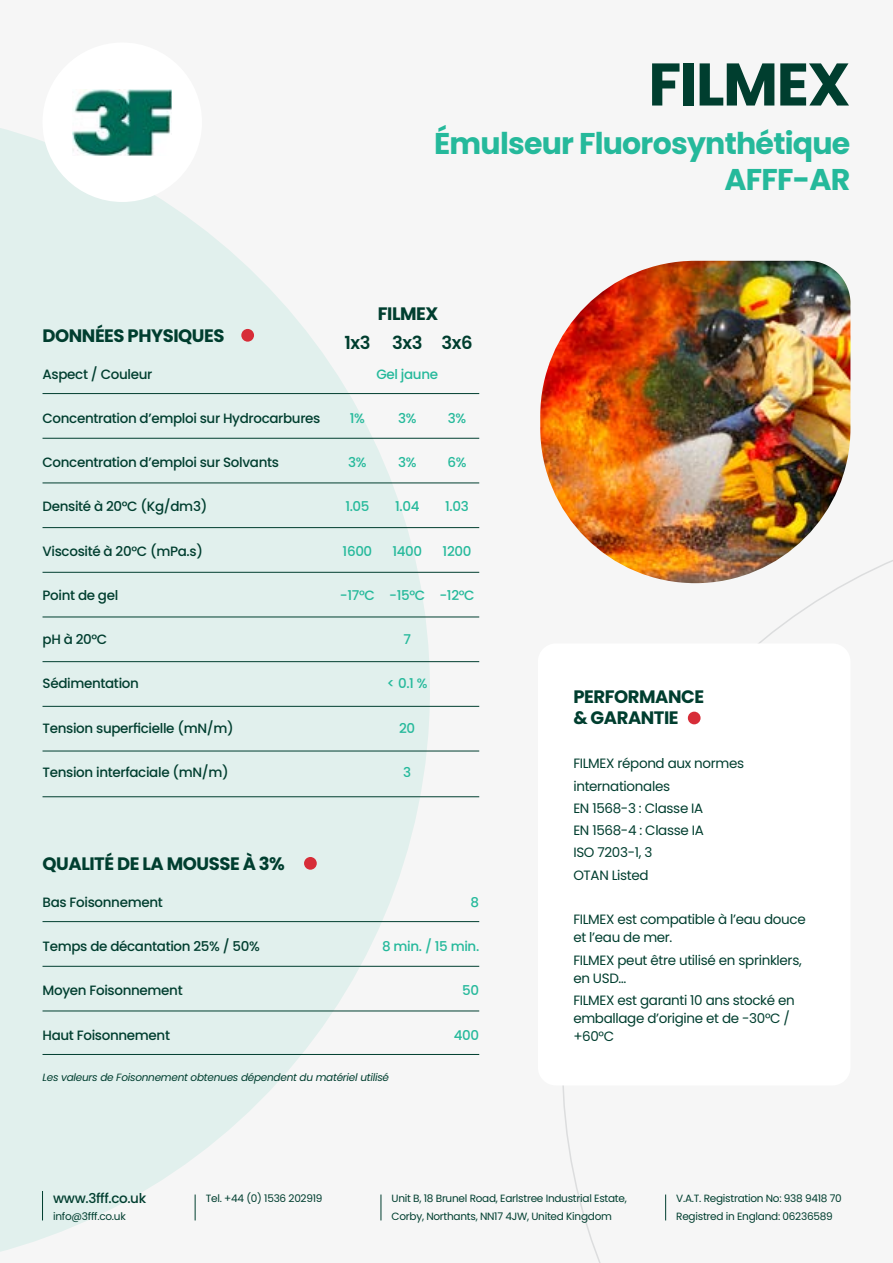
<style>
.page{position:relative;width:893px;height:1263px;background:#f6f6f6}
.page>*{position:absolute;margin:0;border:0;box-sizing:border-box;transform-origin:0 0}
.t1{font:700 60px "Poppins";letter-spacing:-.025em;color:#003e2f}
.t2{font:700 30px/36px "Poppins";letter-spacing:-.025em;color:#25b99b;text-align:right}
.t3{font:700 18px/21.6px "Poppins";letter-spacing:-.025em;color:#003e2f}
.t4{font:600 18px "Poppins";letter-spacing:-.025em;color:#003e2f}
.t5{font:500 13.5px "Poppins";letter-spacing:-.025em;color:#003e2f}
.t6{font:13.5px/22.2px "Poppins";letter-spacing:-.025em;color:#003e2f}
.t7{font:500 13.5px "Poppins";letter-spacing:-.025em;color:#25b99b}
.t8{font:10.5px/18px "Poppins";letter-spacing:-.025em;color:#003e2f}
.t9{font:italic 10.5px "Poppins";letter-spacing:-.025em;color:#003e2f}
</style>
<div class="page">
<svg style="left:0;top:128px;width:430px;height:1124px;fill:#e1f0ed"></svg>
<svg style="left:42px;top:1191px;width:1px;height:29px"></svg>
<svg style="left:381px;top:1194px;width:1px;height:26px"></svg>
<svg style="left:195px;top:1194px;width:1px;height:26px"></svg>
<svg style="left:665px;top:1194px;width:1px;height:26px"></svg>
<div style="left:538px;top:643px;width:312px;height:442px;background:#fff;border-radius:18px"></div>
<div style="left:43px;top:43px;width:159px;height:159px;background:#fff;border-radius:50%"></div>
<img style="left:73px;top:89px;width:99px;height:66px">
<div style="left:688px;top:712px;width:13px;height:12px;background:#d72d38;border-radius:50%"></div>
<hr style="left:43px;top:393px;width:436px;height:1px;background:#003e2f">
<hr style="left:43px;top:921px;width:436px;height:1px;background:#003e2f">
<hr style="left:43px;top:572px;width:436px;height:1px;background:#003e2f">
<hr style="left:43px;top:751px;width:436px;height:1px;background:#003e2f">
<hr style="left:43px;top:796px;width:436px;height:1px;background:#003e2f">
<hr style="left:43px;top:482px;width:436px;height:1px;background:#003e2f">
<hr style="left:43px;top:1010px;width:436px;height:1px;background:#003e2f">
<hr style="left:43px;top:1054px;width:436px;height:1px;background:#003e2f">
<hr style="left:43px;top:661px;width:436px;height:1px;background:#003e2f">
<hr style="left:43px;top:438px;width:436px;height:1px;background:#003e2f">
<hr style="left:43px;top:966px;width:436px;height:1px;background:#003e2f">
<hr style="left:43px;top:617px;width:436px;height:1px;background:#003e2f">
<hr style="left:43px;top:527px;width:436px;height:1px;background:#003e2f">
<hr style="left:43px;top:706px;width:436px;height:1px;background:#003e2f">
<div style="left:241px;top:329px;width:13px;height:13px;background:#d72d38;border-radius:50%"></div>
<div style="left:304px;top:857px;width:13px;height:13px;background:#d72d38;border-radius:50%"></div>
<img style="left:540px;top:261px;width:310px;height:322px">
<h1 class="t1" style="left:648px;top:50px;width:204px">FILMEX</h1>
<h3 class="t3" style="left:43px;top:325px;width:183px">DONNÉES PHYSIQUES</h3>
<h2 class="t2" style="left:434px;top:125px;width:418px">Émulseur Fluorosynthétique<br>AFFF-AR</h2>
<h3 class="t3" style="left:378px;top:303px;width:62px">FILMEX</h3>
<h3 class="t4" style="left:344px;top:332px;width:130px">1x3 3x3 3x6</h3>
<p class="t5" style="left:43px;top:366px;width:111px">Aspect / Couleur</p>
<p class="t5" style="left:43px;top:410px;width:279px">Concentration d’emploi sur Hydrocarbures</p>
<p class="t5" style="left:43px;top:455px;width:238px">Concentration d’emploi sur Solvants</p>
<p class="t5" style="left:43px;top:499px;width:166px">Densité à 20°C (Kg/dm3)</p>
<p class="t5" style="left:43px;top:543px;width:162px">Viscosité à 20°C (mPa.s)</p>
<p class="t5" style="left:43px;top:587px;width:77px">Point de gel</p>
<p class="t5" style="left:43px;top:632px;width:66px">pH à 20°C</p>
<p class="t5" style="left:43px;top:676px;width:98px">Sédimentation</p>
<p class="t5" style="left:43px;top:720px;width:193px">Tension superficielle (mN/m)</p>
<p class="t5" style="left:43px;top:764px;width:188px">Tension interfaciale (mN/m)</p>
<p class="t7" style="left:376px;top:366px;width:63px">Gel jaune</p>
<p class="t7" style="left:350px;top:410px;width:17px">1%</p>
<p class="t7" style="left:348px;top:454px;width:20px">3%</p>
<p class="t7" style="left:345px;top:499px;width:26px">1.05</p>
<p class="t7" style="left:343px;top:543px;width:31px">1600</p>
<p class="t7" style="left:340px;top:587px;width:37px">-17°C</p>
<p class="t7" style="left:398px;top:410px;width:20px">3%</p>
<p class="t7" style="left:398px;top:454px;width:20px">3%</p>
<p class="t7" style="left:395px;top:499px;width:26px">1.04</p>
<p class="t7" style="left:392px;top:543px;width:31px">1400</p>
<p class="t7" style="left:389px;top:587px;width:38px">-15°C</p>
<p class="t7" style="left:403px;top:631px;width:9px">7</p>
<p class="t7" style="left:387px;top:676px;width:42px">&lt; 0.1 %</p>
<p class="t7" style="left:399px;top:720px;width:18px">20</p>
<p class="t7" style="left:403px;top:764px;width:10px">3</p>
<p class="t7" style="left:448px;top:410px;width:20px">3%</p>
<p class="t7" style="left:447px;top:454px;width:21px">6%</p>
<p class="t7" style="left:445px;top:499px;width:25px">1.03</p>
<p class="t7" style="left:443px;top:543px;width:30px">1200</p>
<p class="t7" style="left:439px;top:587px;width:37px">-12°C</p>
<h3 class="t3" style="left:43px;top:853px;width:244px">QUALITÉ DE LA MOUSSE À 3%</h3>
<p class="t5" style="left:43px;top:894px;width:122px">Bas Foisonnement</p>
<p class="t5" style="left:43px;top:938px;width:219px">Temps de décantation 25% / 50%</p>
<p class="t5" style="left:43px;top:983px;width:142px">Moyen Foisonnement</p>
<p class="t5" style="left:43px;top:1027px;width:129px">Haut Foisonnement</p>
<p class="t9" style="left:43px;top:1071px;width:348px">Les valeurs de Foisonnement obtenues dépendent du matériel utilisé</p>
<p class="t7" style="left:471px;top:894px;width:10px">8</p>
<p class="t7" style="left:382px;top:938px;width:99px">8 min. / 15 min.</p>
<p class="t7" style="left:462px;top:983px;width:18px">50</p>
<p class="t7" style="left:454px;top:1027px;width:27px">400</p>
<h3 class="t3" style="left:573px;top:686px;width:132px">PERFORMANCE &amp; GARANTIE</h3>
<p class="t6" style="left:573px;top:753px;width:172px">FILMEX répond aux normes internationales<br>EN 1568-3 : Classe IA<br>EN 1568-4 : Classe IA<br>ISO 7203-1, 3<br>OTAN Listed</p>
<p class="t6" style="left:573px;top:910px;width:234px;line-height:18px">FILMEX est compatible à l’eau douce et l’eau de mer.</p>
<p class="t6" style="left:573px;top:951px;width:230px;line-height:18px">FILMEX peut être utilisé en sprinklers, en USD…</p>
<p class="t6" style="left:573px;top:991px;width:223px;line-height:18px">FILMEX est garanti 10 ans stocké en emballage d’origine et de -30°C / +60°C</p>
<p class="t5" style="left:53px;top:1190px;width:95px">www.3fff.co.uk</p>
<p class="t8" style="left:392px;top:1190px;width:237px">Unit B, 18 Brunel Road, Earlstree Industrial Estate,<br>Corby, Northants, NN17 4JW, United Kingdom</p>
<p class="t8" style="left:206px;top:1190px;width:118px">Tel. +44 (0) 1536 202919</p>
<p class="t8" style="left:53px;top:1208px;width:74px">info@3fff.co.uk</p>
<p class="t8" style="left:676px;top:1190px;width:167px">V.A.T. Registration No: 938 9418 70<br>Registred in England: 06236589</p>
</div>
